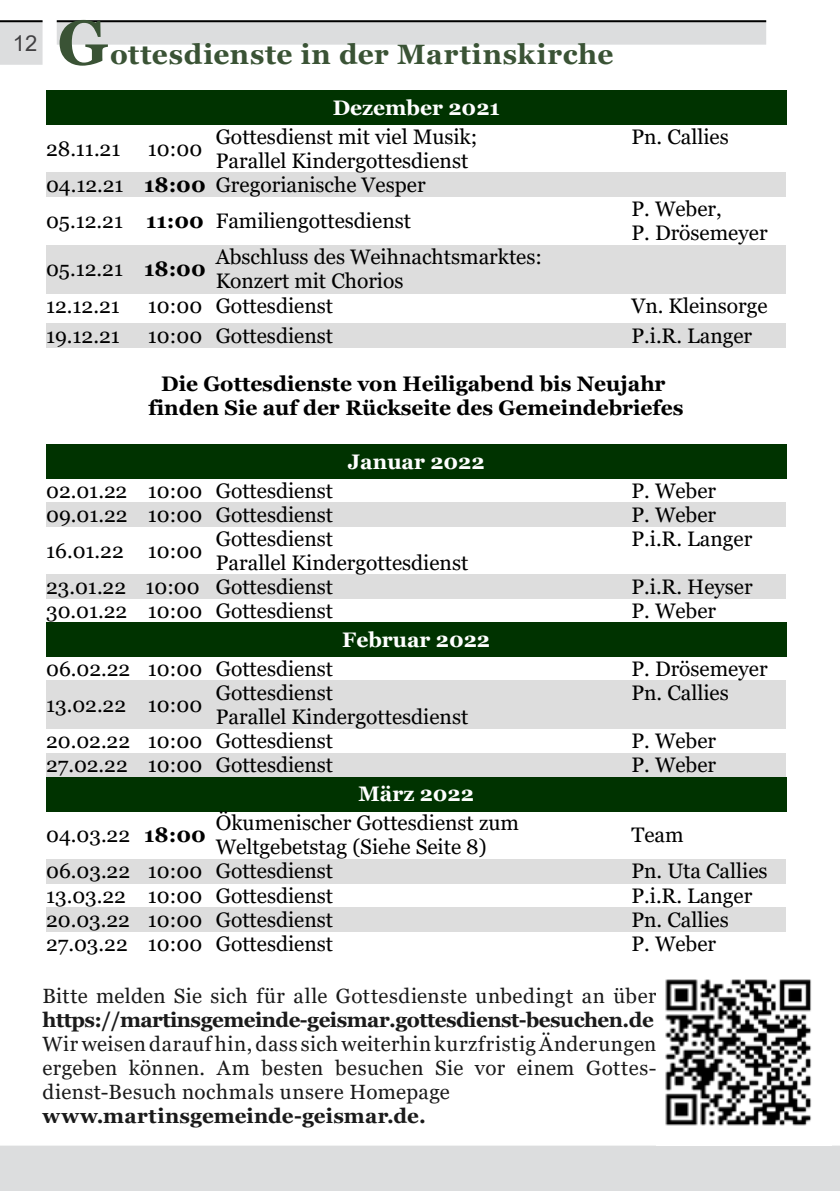
<style>
.page{position:relative;width:840px;height:1191px;background:#fff}
.page>*{position:absolute;margin:0;border:0;box-sizing:border-box;transform-origin:0 0}
.t1{font:700 62.6px "Georgia";color:#3a5335}
.t2{font:700 28px "Georgia";letter-spacing:.025em;color:#3a5335}
.t3{font:22px "Arial";color:#414042}
.t4{font:21px/24px "Georgia";color:#000}
.t5{font:700 21px/24.2px "Georgia";color:#000;text-align:center}
.t6{font:700 21px "Georgia";color:#fff}
.t7{font:20.6px/24px "Georgia";letter-spacing:.025em;color:#1a1a1a;text-align:justify}
.t8{font:700 20.6px "Georgia";letter-spacing:-.025em;color:#1a1a1a}
.t9{font:700 20.6px "Georgia";letter-spacing:.005em;color:#1a1a1a}
.s1{font-weight:700}
</style>
<div class="page">
<div style="left:57px;top:21px;width:708px;height:24px;background:#dcddde"></div>
<div style="left:0;top:1145px;width:839px;height:46px;background:#dcddde"></div>
<hr style="left:57px;top:20px;width:708px;height:2px;background:#000">
<div style="left:0;top:21px;width:43px;height:44px;background:#dcddde"></div>
<hr style="left:0;top:20px;width:43px;height:2px;background:#000">
<div style="left:46px;top:91px;width:739px;height:34px;background:#030"></div>
<div style="left:46px;top:173px;width:88px;height:24px;background:#ddd"></div>
<div style="left:134px;top:173px;width:81px;height:24px;background:#ddd"></div>
<div style="left:215px;top:173px;width:416px;height:24px;background:#ddd"></div>
<div style="left:631px;top:173px;width:154px;height:24px;background:#ddd"></div>
<div style="left:46px;top:245px;width:88px;height:48px;background:#ddd"></div>
<div style="left:134px;top:245px;width:81px;height:48px;background:#ddd"></div>
<div style="left:215px;top:245px;width:416px;height:48px;background:#ddd"></div>
<div style="left:631px;top:245px;width:154px;height:48px;background:#ddd"></div>
<div style="left:46px;top:324px;width:88px;height:24px;background:#ddd"></div>
<div style="left:134px;top:324px;width:81px;height:24px;background:#ddd"></div>
<div style="left:215px;top:324px;width:416px;height:24px;background:#ddd"></div>
<div style="left:631px;top:324px;width:154px;height:24px;background:#ddd"></div>
<div style="left:46px;top:444px;width:739px;height:34px;background:#030"></div>
<div style="left:46px;top:502px;width:88px;height:24px;background:#ddd"></div>
<div style="left:134px;top:502px;width:81px;height:24px;background:#ddd"></div>
<div style="left:215px;top:502px;width:416px;height:24px;background:#ddd"></div>
<div style="left:631px;top:502px;width:154px;height:24px;background:#ddd"></div>
<div style="left:46px;top:574px;width:88px;height:25px;background:#ddd"></div>
<div style="left:134px;top:574px;width:81px;height:25px;background:#ddd"></div>
<div style="left:215px;top:574px;width:416px;height:25px;background:#ddd"></div>
<div style="left:631px;top:574px;width:154px;height:25px;background:#ddd"></div>
<div style="left:46px;top:623px;width:739px;height:34px;background:#030"></div>
<div style="left:46px;top:681px;width:88px;height:48px;background:#ddd"></div>
<div style="left:134px;top:681px;width:81px;height:48px;background:#ddd"></div>
<div style="left:215px;top:681px;width:416px;height:48px;background:#ddd"></div>
<div style="left:631px;top:681px;width:154px;height:48px;background:#ddd"></div>
<div style="left:46px;top:753px;width:88px;height:24px;background:#ddd"></div>
<div style="left:134px;top:753px;width:81px;height:24px;background:#ddd"></div>
<div style="left:215px;top:753px;width:416px;height:24px;background:#ddd"></div>
<div style="left:631px;top:753px;width:154px;height:24px;background:#ddd"></div>
<div style="left:46px;top:777px;width:739px;height:34px;background:#030"></div>
<div style="left:46px;top:859px;width:88px;height:24px;background:#ddd"></div>
<div style="left:134px;top:859px;width:81px;height:24px;background:#ddd"></div>
<div style="left:215px;top:859px;width:416px;height:24px;background:#ddd"></div>
<div style="left:631px;top:859px;width:154px;height:24px;background:#ddd"></div>
<div style="left:46px;top:907px;width:88px;height:24px;background:#ddd"></div>
<div style="left:134px;top:907px;width:81px;height:24px;background:#ddd"></div>
<div style="left:215px;top:907px;width:416px;height:24px;background:#ddd"></div>
<div style="left:631px;top:907px;width:154px;height:24px;background:#ddd"></div>
<img style="left:665px;top:979px;width:147px;height:147px">
<p class="t3" style="left:13px;top:28px;width:26px">12</p>
<h1 class="t1" style="left:57px;top:3px;width:52px">G</h1>
<h2 class="t2" style="left:110px;top:37px;width:504px">ottesdienste in der Martinskirche</h2>
<p class="t6" style="left:332px;top:99px;width:168px">Dezember 2021</p>
<p class="t4" style="left:216px;top:125px;width:263px">Gottesdienst mit viel Musik;<br>Parallel Kindergottesdienst</p>
<p class="t4" style="left:631px;top:125px;width:99px">Pn. Callies</p>
<p class="t4" style="left:46px;top:167px;width:381px;line-height:36.2px">04.12.21 <span class="s1">18:00</span> Gregorianische Vesper<br>05.12.21 <span class="s1">11:00</span> Familiengottesdienst</p>
<p class="t4" style="left:46px;top:137px;width:76px">28.11.21</p>
<p class="t4" style="left:148px;top:137px;width:56px">10:00</p>
<p class="t4" style="left:631px;top:197px;width:138px">P. Weber,<br>P. Drösemeyer</p>
<p class="t4" style="left:46px;top:257px;width:161px">05.12.21 <span class="s1">18:00</span></p>
<p class="t4" style="left:216px;top:245px;width:327px">Abschluss des Weihnachtsmarktes:<br>Konzert mit Chorios</p>
<p class="t4" style="left:46px;top:293px;width:75px">12.12.21</p>
<p class="t4" style="left:148px;top:293px;width:186px">10:00 Gottesdienst</p>
<p class="t4" style="left:631px;top:293px;width:138px">Vn. Kleinsorge</p>
<p class="t4" style="left:46px;top:324px;width:75px">19.12.21</p>
<p class="t4" style="left:148px;top:324px;width:186px">10:00 Gottesdienst</p>
<p class="t4" style="left:631px;top:324px;width:122px">P.i.R. Langer</p>
<p class="t5" style="left:148px;top:373px;width:536px">Die Gottesdienste von Heiligabend bis Neujahr finden Sie auf der Rückseite des Gemeindebriefes</p>
<p class="t6" style="left:348px;top:452px;width:138px">Januar 2022</p>
<p class="t4" style="left:46px;top:478px;width:288px">02.01.22 10:00 Gottesdienst</p>
<p class="t4" style="left:631px;top:478px;width:86px">P. Weber</p>
<p class="t4" style="left:46px;top:502px;width:288px">09.01.22 10:00 Gottesdienst</p>
<p class="t4" style="left:631px;top:502px;width:86px">P. Weber</p>
<p class="t4" style="left:46px;top:538px;width:157px">16.01.22 10:00</p>
<p class="t4" style="left:216px;top:527px;width:254px">Gottesdienst<br>Parallel Kindergottesdienst</p>
<p class="t4" style="left:631px;top:527px;width:122px">P.i.R. Langer</p>
<p class="t4" style="left:46px;top:575px;width:288px">23.01.22 10:00 Gottesdienst</p>
<p class="t4" style="left:631px;top:575px;width:123px">P.i.R. Heyser</p>
<p class="t4" style="left:46px;top:599px;width:288px">30.01.22 10:00 Gottesdienst</p>
<p class="t4" style="left:631px;top:599px;width:86px">P. Weber</p>
<p class="t6" style="left:342px;top:631px;width:149px">Februar 2022</p>
<p class="t4" style="left:46px;top:657px;width:288px">06.02.22 10:00 Gottesdienst</p>
<p class="t4" style="left:631px;top:657px;width:138px">P. Drösemeyer</p>
<p class="t4" style="left:46px;top:693px;width:157px">13.02.22 10:00</p>
<p class="t4" style="left:216px;top:681px;width:254px">Gottesdienst<br>Parallel Kindergottesdienst</p>
<p class="t4" style="left:631px;top:681px;width:99px">Pn. Callies</p>
<p class="t4" style="left:46px;top:729px;width:288px">20.02.22 10:00 Gottesdienst</p>
<p class="t4" style="left:631px;top:729px;width:86px">P. Weber</p>
<p class="t4" style="left:46px;top:753px;width:288px">27.02.22 10:00 Gottesdienst</p>
<p class="t4" style="left:631px;top:753px;width:86px">P. Weber</p>
<p class="t6" style="left:358px;top:785px;width:117px">März 2022</p>
<p class="t4" style="left:46px;top:823px;width:161px">04.03.22 <span class="s1">18:00</span></p>
<p class="t4" style="left:216px;top:811px;width:304px">Ökumenischer Gottesdienst zum<br>Weltgebetstag (Siehe Seite 8)</p>
<p class="t4" style="left:631px;top:823px;width:54px">Team</p>
<p class="t4" style="left:46px;top:859px;width:288px">06.03.22 10:00 Gottesdienst</p>
<p class="t4" style="left:631px;top:859px;width:138px">Pn. Uta Callies</p>
<p class="t4" style="left:46px;top:883px;width:288px">13.03.22 10:00 Gottesdienst</p>
<p class="t4" style="left:631px;top:883px;width:122px">P.i.R. Langer</p>
<p class="t4" style="left:46px;top:907px;width:288px">20.03.22 10:00 Gottesdienst</p>
<p class="t4" style="left:631px;top:907px;width:99px">Pn. Callies</p>
<p class="t4" style="left:46px;top:932px;width:288px">27.03.22 10:00 Gottesdienst</p>
<p class="t4" style="left:631px;top:932px;width:86px">P. Weber</p>
<p class="t7" style="left:43px;top:984px;width:615px">Bitte melden Sie sich für alle Gottesdienste unbedingt an über</p>
<p class="t8" style="left:43px;top:1006px;width:612px">https://martinsgemeinde-geismar.gottesdienst-besuchen.de</p>
<p class="t7" style="left:43px;top:1032px;width:615px">Wir weisen darauf hin, dass sich weiterhin kurzfristig Änderungen ergeben können. Am besten besuchen Sie vor einem Gottes&shy;dienst-Besuch nochmals unsere Homepage</p>
<p class="t9" style="left:43px;top:1102px;width:384px">www.martinsgemeinde-geismar.de.</p>
</div>
